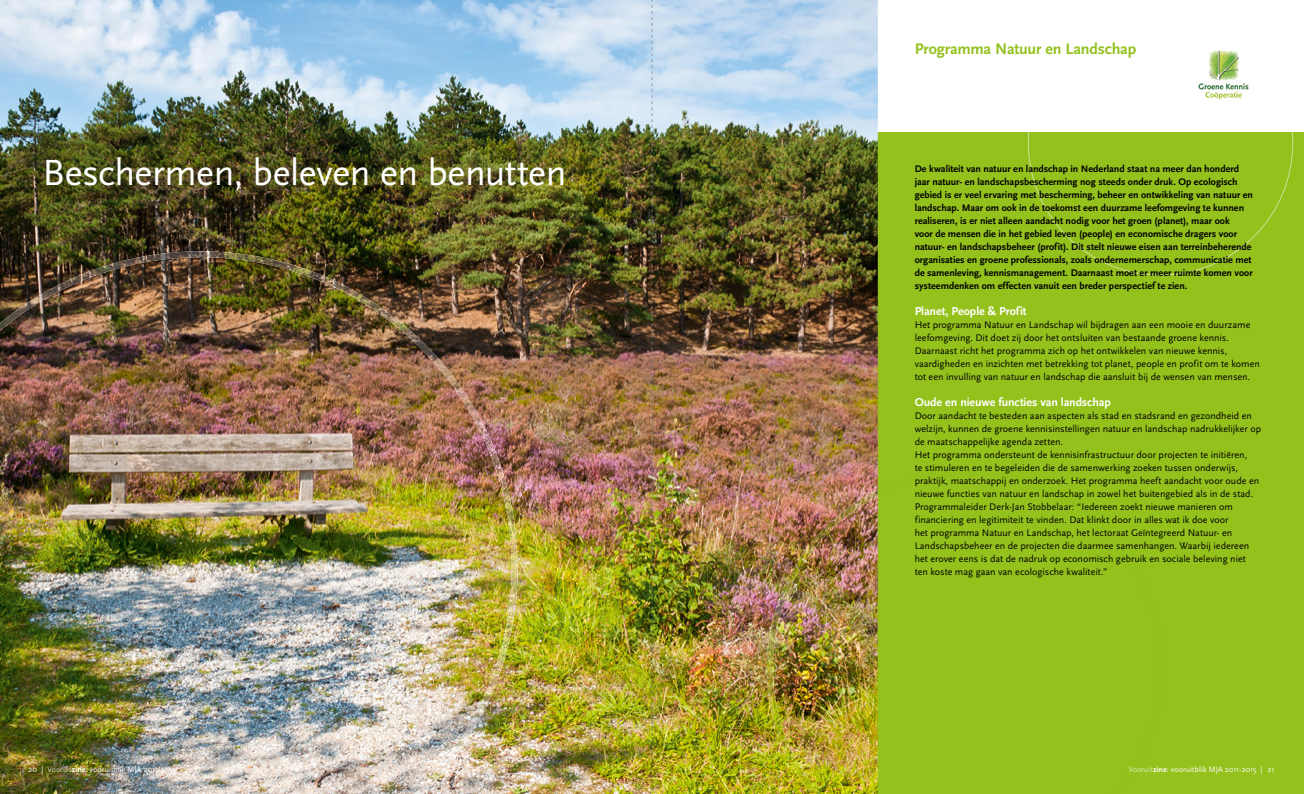
<style>
.page{position:relative;width:1304px;height:794px;background:#fff}
.page>*{position:absolute;margin:0;border:0;box-sizing:border-box;transform-origin:0 0}
.t1{font:38px "Scala Sans";letter-spacing:-.01em;color:#fff}
.t2{font:700 16px "Scala Sans";letter-spacing:-.01em;color:#94c11c}
.t3{font:700 12px "Scala Sans";letter-spacing:-.01em;color:#fff}
.t4{font:10px/13px "Scala Sans";color:#000}
.t5{font:700 10px/13px "Scala Sans";color:#000}
.t6{font:8px "Scala Sans";letter-spacing:.005em;color:#fff}
.s1{font-weight:300}
.s2{font-weight:700}
</style>
<div class="page">
<div style="left:878px;top:132px;width:426px;height:662px;background:#94c11c"></div>
<img style="left:0;top:0;width:878px;height:794px">
<img style="left:58px;top:251px;width:286px;height:34px">
<img style="left:328px;top:284px;width:69px;height:35px">
<img style="left:5px;top:284px;width:69px;height:35px">
<img style="left:386px;top:318px;width:48px;height:35px">
<img style="left:0;top:318px;width:16px;height:13px">
<img style="left:424px;top:352px;width:37px;height:35px">
<img style="left:453px;top:386px;width:31px;height:54px">
<img style="left:483px;top:424px;width:35px;height:288px">
<img style="left:449px;top:696px;width:35px;height:69px">
<img style="left:414px;top:754px;width:35px;height:40px">
<svg style="left:1028px;top:50px;width:265px;height:226px"></svg>
<img style="left:767px;top:489px;width:111px;height:305px">
<svg style="left:652px;top:0;width:1px;height:794px"></svg>
<h2 class="t2" style="left:915px;top:40px;width:223px">Programma Natuur en Landschap</h2>
<h1 class="t1" style="left:43px;top:152px;width:525px">Beschermen, beleven en benutten</h1>
<p class="t5" style="left:915px;top:162px;width:340px">De kwaliteit van natuur en landschap in Nederland staat na meer dan honderd jaar natuur- en landschapsbescherming nog steeds onder druk. Op ecologisch gebied is er veel ervaring met bescherming, beheer en ontwikkeling van natuur en landschap. Maar om ook in de toekomst een duurzame leefomgeving te kunnen realiseren, is er niet alleen aandacht nodig voor het groen (planet), maar ook<br>voor de mensen die in het gebied leven (people) en economische dragers voor natuur- en landschapsbeheer (profit). Dit stelt nieuwe eisen aan terreinbeherende organisaties en groene professionals, zoals ondernemerschap, communicatie met de samenleving, kennismanagement. Daarnaast moet er meer ruimte komen voor systeemdenken om effecten vanuit een breder perspectief te zien.</p>
<p class="t3" style="left:915px;top:304px;width:113px">Planet, People &amp; Profit</p>
<p class="t4" style="left:915px;top:318px;width:347px">Het programma Natuur en Landschap wil bijdragen aan een mooie en duurzame leefomgeving. Dit doet zij door het ontsluiten van bestaande groene kennis.<br>Daarnaast richt het programma zich op het ontwikkelen van nieuwe kennis, vaardigheden en inzichten met betrekking tot planet, people en profit om te komen tot een invulling van natuur en landschap die aansluit bij de wensen van mensen.</p>
<p class="t3" style="left:915px;top:395px;width:198px">Oude en nieuwe functies van landschap</p>
<p class="t4" style="left:915px;top:409px;width:348px">Door aandacht te besteden aan aspecten als stad en stadsrand en gezondheid en welzijn, kunnen de groene kennisinstellingen natuur en landschap nadrukkelijker op de maatschappelijke agenda zetten.<br>Het programma ondersteunt de kennisinfrastructuur door projecten te initiëren,<br>te stimuleren en te begeleiden die de samenwerking zoeken tussen onderwijs, praktijk, maatschappij en onderzoek. Het programma heeft aandacht voor oude en nieuwe functies van natuur en landschap in zowel het buitengebied als in de stad.<br>Programmaleider Derk-Jan Stobbelaar: “Iedereen zoekt nieuwe manieren om financiering en legitimiteit te vinden. Dat klinkt door in alles wat ik doe voor<br>het programma Natuur en Landschap, het lectoraat Geïntegreerd Natuur- en Landschapsbeheer en de projecten die daarmee samenhangen. Waarbij iedereen het erover eens is dat de nadruk op economisch gebruik en sociale beleving niet ten koste mag gaan van ecologische kwaliteit.”</p>
<p class="t6" style="left:28px;top:764px;width:148px">20 | <span class="s1">Vooruit</span><span class="s2">zine</span>: vooruitblik MJA 2011-2015</p>
<p class="t6" style="left:1129px;top:764px;width:147px"><span class="s1">Vooruit</span><span class="s2">zine</span>: vooruitblik MJA 2011-2015 | 21</p>
</div>
